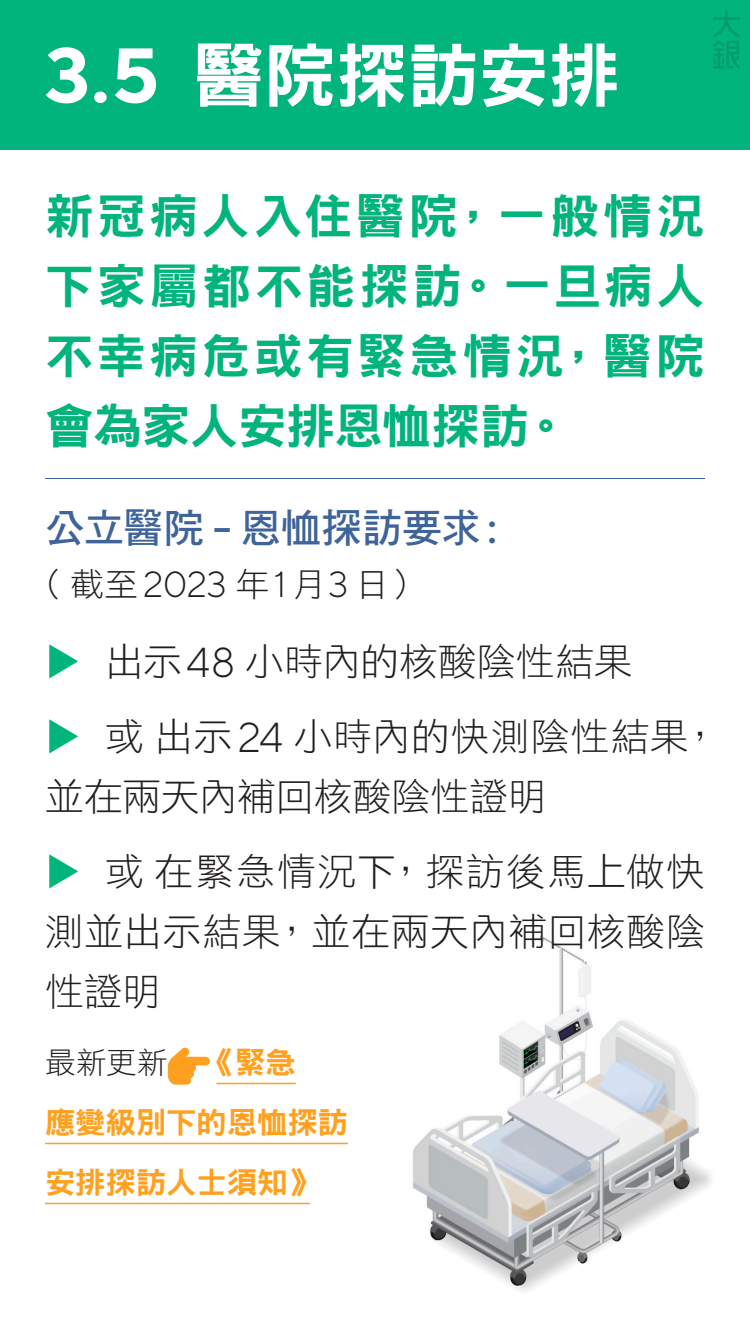
<style>
.page{position:relative;width:750px;height:1334px;background:#fff}
.page>*{position:absolute;margin:0;border:0;box-sizing:border-box;transform-origin:0 0}
.BODY_TEXT{font:70px "DF Hei Std W9";color:#fff}
.BODY_TEXT-2{font:48px/70px "DF Hei Std W9";letter-spacing:.065em;color:#00b47b;text-align:justify}
.BODY_TEXT-3{font:40px "DF Hei Std W7";letter-spacing:-.005em;color:#3f639b}
.BODY_TEXT-4{font:38px/60px "DF Hei Std W3";letter-spacing:.01em;color:#231f20}
.BODY_TEXT-5{font:38px "DF Hei Std W3";color:#00b47b}
.BODY_TEXT-6{font:33px "DF Hei Std W3";color:#231f20}
.BODY_TEXT-7{font:30px/60px "DF Hei Std W9";letter-spacing:-.01em;color:#ffa01e}
.s1{font-family:"TT Norms";font-weight:700;font-size:77px}
.s2{font-family:"TT Norms";font-weight:500;font-size:44px}
.s3{font-family:"TT Norms";font-weight:300;font-size:36.3px}
.s4{font-family:"TT Norms";font-weight:300;font-size:41.8px}
.s5{font-family:"DF Hei Std W3";color:#231f20}
</style>
<div class="page">
<img style="left:303px;top:935px;width:409px;height:356px">
<div style="left:0;top:0;width:750px;height:150px;background:#00b47b"></div>
<svg style="left:713px;top:10px;width:27px;height:58px"></svg>
<hr style="left:216px;top:1083px;width:80px;height:1px;background:#ffa01e">
<hr style="left:45px;top:1143px;width:303px;height:1px;background:#ffa01e">
<hr style="left:45px;top:1203px;width:265px;height:1px;background:#ffa01e">
<svg style="left:168px;top:1047px;width:42px;height:38px"></svg>
<hr style="left:45px;top:478px;width:660px;height:1px;background:#3f639b">
<p class="BODY_TEXT" style="left:45px;top:37px;width:577px"><span class="s1">3.5</span> 醫院探訪安排</p>
<p class="BODY_TEXT-2" style="left:45px;top:180px;width:662px">新冠病人入住醫院，一般情況下家屬都不能探訪。一旦病人不幸病危或有緊急情況，醫院會為家人安排恩恤探訪。</p>
<p class="BODY_TEXT-3" style="left:45px;top:506px;width:454px">公立醫院 <span class="s2">-</span> 恩恤探訪要求<span class="s2">:</span></p>
<p class="BODY_TEXT-6" style="left:32px;top:566px;width:391px">（截至<span class="s3">2023</span> 年<span class="s3">1</span>月<span class="s3">3</span>日）</p>
<p class="BODY_TEXT-5" style="left:85px;top:642px;width:40px;rotate:90deg">▲</p>
<p class="BODY_TEXT-4" style="left:105px;top:631px;width:529px">出示<span class="s4">48</span> 小時內的核酸陰性結果</p>
<p class="BODY_TEXT-4" style="left:45px;top:706px;width:676px;text-indent:60px">或出示<span class="s4">24</span> 小時內的快測陰性結果，並在兩天內補回核酸陰性證明</p>
<p class="BODY_TEXT-5" style="left:85px;top:717px;width:40px;rotate:90deg">▲</p>
<p class="BODY_TEXT-4" style="left:45px;top:841px;width:662px;text-align:justify;text-indent:60px">或在緊急情況下，探訪後馬上做快測並出示結果，並在兩天內補回核酸陰性證明</p>
<p class="BODY_TEXT-7" style="left:45px;top:1032px;width:305px"><span class="s5">最新更新</span> 《緊急<br>應變級別下的恩恤探訪安排探訪人士須知》</p>
<p class="BODY_TEXT-5" style="left:85px;top:852px;width:40px;rotate:90deg">▲</p>
</div>
